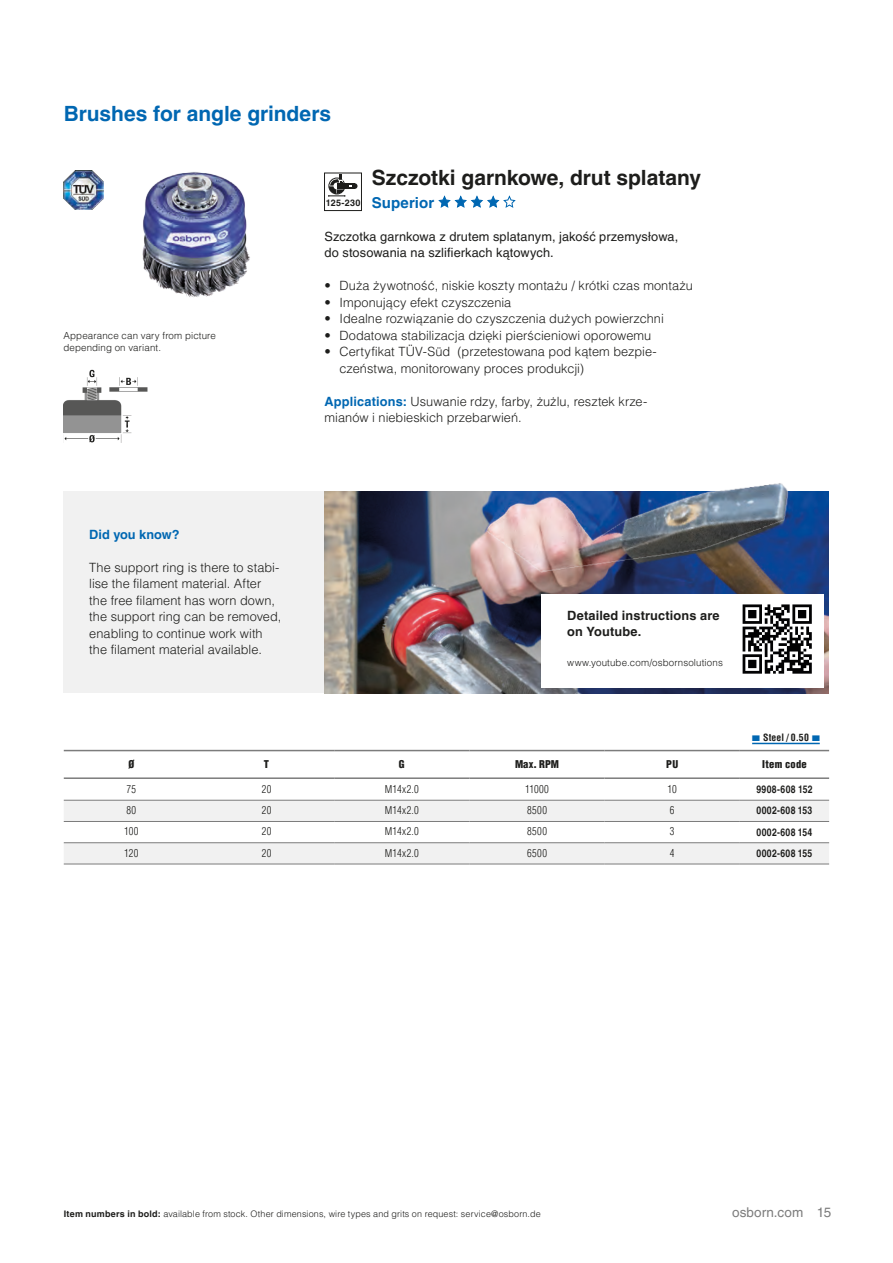
<style>
.page{position:relative;width:893px;height:1263px;background:#fff}
.page>*{position:absolute;margin:0;border:0;box-sizing:border-box;transform-origin:0 0}
.t1{font:700 21px "Helvetica LT Pro";letter-spacing:-.005em;color:#1d1d1b}
.t2{font:700 21px "Helvetica LT Pro";letter-spacing:-.005em;color:#0067b2}
.t3{font:700 15px "Helvetica LT Pro";letter-spacing:.005em;color:#0067b2}
.t4{font:13.5px "Helvetica LT Pro";letter-spacing:.01em;color:#7c7c7c}
.t5{font:300 12.75px/16.5px "Helvetica LT Pro";letter-spacing:.005em;color:#1d1d1b}
.t6{font:12.75px/16.5px "Helvetica LT Pro";letter-spacing:.01em;color:#1d1d1b}
.t7{font:700 12.75px/16.5px "Helvetica LT Pro";letter-spacing:.015em;color:#1d1d1b}
.t8{font:700 12.75px "Helvetica LT Pro";color:#0067b2}
.t9{font:300 condensed 10.5px "Helvetica LT Pro";letter-spacing:.035em;color:#1d1d1b}
.t10{font:700 condensed 10.5px "Helvetica LT Pro";letter-spacing:.03em;color:#1d1d1b}
.t11{font:900 condensed 10.5px "Helvetica LT Pro";letter-spacing:.025em;color:#1d1d1b}
.t12{font:300 9.75px/12.6px "Helvetica LT Pro";letter-spacing:.015em;color:#1d1d1b}
.t13{font:700 condensed 9.75px "Helvetica LT Pro";letter-spacing:.015em;color:#1d1d1b}
.t14{font:300 9px "Helvetica LT Pro";letter-spacing:.015em;color:#1d1d1b}
.t15{font:700 9px "Helvetica LT Pro";letter-spacing:.03em;color:#1d1d1b}
.s1{font-weight:700;color:#0067b2}
.s2{font-family:"Proxima Nova";font-weight:400;font-stretch:normal;color:#0067b2}
.s3{font-weight:700}
</style>
<div class="page">
<div style="left:64px;top:492px;width:261px;height:201px;background:#f1f1f1"></div>
<img style="left:325px;top:483px;width:504px;height:210px">
<svg style="left:438px;top:195px;width:78px;height:13px"></svg>
<img style="left:103px;top:172px;width:147px;height:125px">
<img style="left:64px;top:170px;width:39px;height:40px">
<div style="left:542px;top:594px;width:282px;height:94px;background:#fff"></div>
<svg style="left:742px;top:604px;width:1px;height:70px"></svg>
<svg style="left:743px;top:604px;width:69px;height:70px"></svg>
<svg style="left:328px;top:175px;width:29px;height:22px"></svg>
<div style="left:324px;top:173px;width:38px;height:38px;border:1px solid #1d1d1b"></div>
<img style="left:64px;top:370px;width:83px;height:73px">
<svg style="left:64px;top:801px;width:765px;height:63px;fill:#f1f1f1"></svg>
<hr style="left:64px;top:750px;width:135px;height:1px;background:#7c7c7c">
<hr style="left:199px;top:750px;width:135px;height:1px;background:#7c7c7c">
<hr style="left:334px;top:750px;width:135px;height:1px;background:#7c7c7c">
<hr style="left:469px;top:750px;width:136px;height:1px;background:#7c7c7c">
<hr style="left:605px;top:750px;width:135px;height:1px;background:#7c7c7c">
<hr style="left:740px;top:750px;width:89px;height:1px;background:#7c7c7c">
<hr style="left:64px;top:777px;width:135px;height:2px;background:#7c7c7c">
<hr style="left:199px;top:777px;width:135px;height:2px;background:#7c7c7c">
<hr style="left:334px;top:777px;width:135px;height:2px;background:#7c7c7c">
<hr style="left:469px;top:777px;width:136px;height:2px;background:#7c7c7c">
<hr style="left:605px;top:777px;width:135px;height:2px;background:#7c7c7c">
<hr style="left:740px;top:777px;width:89px;height:2px;background:#7c7c7c">
<hr style="left:64px;top:800px;width:135px;height:1px;background:#7c7c7c">
<hr style="left:199px;top:800px;width:135px;height:1px;background:#7c7c7c">
<hr style="left:334px;top:800px;width:135px;height:1px;background:#7c7c7c">
<hr style="left:469px;top:800px;width:136px;height:1px;background:#7c7c7c">
<hr style="left:605px;top:800px;width:135px;height:1px;background:#7c7c7c">
<hr style="left:740px;top:800px;width:89px;height:1px;background:#7c7c7c">
<hr style="left:64px;top:821px;width:135px;height:1px;background:#7c7c7c">
<hr style="left:199px;top:821px;width:135px;height:1px;background:#7c7c7c">
<hr style="left:334px;top:821px;width:135px;height:1px;background:#7c7c7c">
<hr style="left:469px;top:821px;width:136px;height:1px;background:#7c7c7c">
<hr style="left:605px;top:821px;width:135px;height:1px;background:#7c7c7c">
<hr style="left:740px;top:821px;width:89px;height:1px;background:#7c7c7c">
<hr style="left:64px;top:842px;width:135px;height:1px;background:#7c7c7c">
<hr style="left:199px;top:842px;width:135px;height:1px;background:#7c7c7c">
<hr style="left:334px;top:842px;width:135px;height:1px;background:#7c7c7c">
<hr style="left:469px;top:842px;width:136px;height:1px;background:#7c7c7c">
<hr style="left:605px;top:842px;width:135px;height:1px;background:#7c7c7c">
<hr style="left:740px;top:842px;width:89px;height:1px;background:#7c7c7c">
<hr style="left:64px;top:864px;width:135px;height:1px;background:#7c7c7c">
<hr style="left:199px;top:864px;width:135px;height:1px;background:#7c7c7c">
<hr style="left:334px;top:864px;width:135px;height:1px;background:#7c7c7c">
<hr style="left:469px;top:864px;width:136px;height:1px;background:#7c7c7c">
<hr style="left:605px;top:864px;width:135px;height:1px;background:#7c7c7c">
<hr style="left:740px;top:864px;width:89px;height:1px;background:#7c7c7c">
<hr style="left:752px;top:743px;width:68px;height:1px;background:#0067b2">
<h1 class="t2" style="left:64px;top:101px;width:269px">Brushes for angle grinders</h1>
<p class="t12" style="left:64px;top:329px;width:154px">Appearance can vary from picture depending on variant.</p>
<p class="t8" style="left:89px;top:527px;width:92px">Did you know?</p>
<p class="t5" style="left:89px;top:559px;width:194px">The support ring is there to stabi&shy;lise the filament material. After the free filament has worn down, the support ring can be removed, enabling to continue work with the filament material available.</p>
<h1 class="t1" style="left:372px;top:165px;width:331px">Szczotki garnkowe, drut splatany</h1>
<p class="t3" style="left:372px;top:193px;width:64px">Superior</p>
<p class="t6" style="left:325px;top:228px;width:355px">Szczotka garnkowa z drutem splatanym, jakość przemysłowa, do stosowania na szlifierkach kątowych.</p>
<p class="t5" style="left:325px;top:277px;width:370px">• Duża żywotność, niskie koszty montażu / krótki czas montażu</p>
<p class="t5" style="left:325px;top:294px;width:188px">• Imponujący efekt czyszczenia</p>
<p class="t5" style="left:325px;top:310px;width:341px">• Idealne rozwiązanie do czyszczenia dużych powierzchni</p>
<p class="t5" style="left:325px;top:327px;width:328px">• Dodatowa stabilizacja dzięki pierścieniowi oporowemu</p>
<p class="t5" style="left:339px;top:343px;width:319px;text-indent:-15px">• Certyfikat TÜV-Süd (przetestowana pod kątem bezpie&shy;czeństwa, monitorowany proces produkcji)</p>
<p class="t5" style="left:325px;top:393px;width:324px"><span class="s1">Applications:</span> Usuwanie rdzy, farby, żużlu, resztek krze&shy;mianów i niebieskich przebarwień.</p>
<p class="t15" style="left:326px;top:198px;width:36px">125-230</p>
<p class="t7" style="left:567px;top:607px;width:154px">Detailed instructions are on Youtube.</p>
<p class="t12" style="left:567px;top:656px;width:157px">www.youtube.com/osbornsolutions</p>
<p class="t13" style="left:752px;top:730px;width:70px"><span class="s2">■</span> Steel / 0.50 <span class="s2">■</span></p>
<p class="t11" style="left:128px;top:758px;width:7px">Ø</p>
<p class="t11" style="left:264px;top:758px;width:7px">T</p>
<p class="t11" style="left:399px;top:758px;width:7px">G</p>
<p class="t11" style="left:515px;top:758px;width:46px">Max. RPM</p>
<p class="t11" style="left:666px;top:758px;width:13px">PU</p>
<p class="t11" style="left:762px;top:758px;width:46px">Item code</p>
<p class="t9" style="left:127px;top:782px;width:11px">75</p>
<p class="t9" style="left:262px;top:782px;width:11px">20</p>
<p class="t9" style="left:385px;top:782px;width:35px">M14x2.0</p>
<p class="t9" style="left:525px;top:782px;width:25px">11000</p>
<p class="t9" style="left:668px;top:782px;width:11px">10</p>
<p class="t10" style="left:756px;top:783px;width:57px">9908-608 152</p>
<p class="t9" style="left:126px;top:804px;width:11px">80</p>
<p class="t9" style="left:262px;top:804px;width:11px">20</p>
<p class="t9" style="left:385px;top:804px;width:35px">M14x2.0</p>
<p class="t9" style="left:527px;top:804px;width:22px">8500</p>
<p class="t9" style="left:670px;top:804px;width:6px">6</p>
<p class="t10" style="left:756px;top:804px;width:57px">0002-608 153</p>
<p class="t9" style="left:124px;top:825px;width:16px">100</p>
<p class="t9" style="left:262px;top:825px;width:11px">20</p>
<p class="t9" style="left:385px;top:825px;width:35px">M14x2.0</p>
<p class="t9" style="left:527px;top:825px;width:22px">8500</p>
<p class="t9" style="left:670px;top:825px;width:6px">3</p>
<p class="t10" style="left:756px;top:826px;width:57px">0002-608 154</p>
<p class="t9" style="left:124px;top:846px;width:16px">120</p>
<p class="t9" style="left:262px;top:846px;width:11px">20</p>
<p class="t9" style="left:385px;top:846px;width:35px">M14x2.0</p>
<p class="t9" style="left:527px;top:846px;width:22px">6500</p>
<p class="t9" style="left:670px;top:846px;width:6px">4</p>
<p class="t10" style="left:756px;top:847px;width:57px">0002-608 155</p>
<p class="t14" style="left:64px;top:1208px;width:478px"><span class="s3">Item numbers in bold:</span> available from stock. Other dimensions, wire types and grits on request: service@osborn.de</p>
<p class="t4" style="left:732px;top:1205px;width:101px">osborn.com 15</p>
</div>
